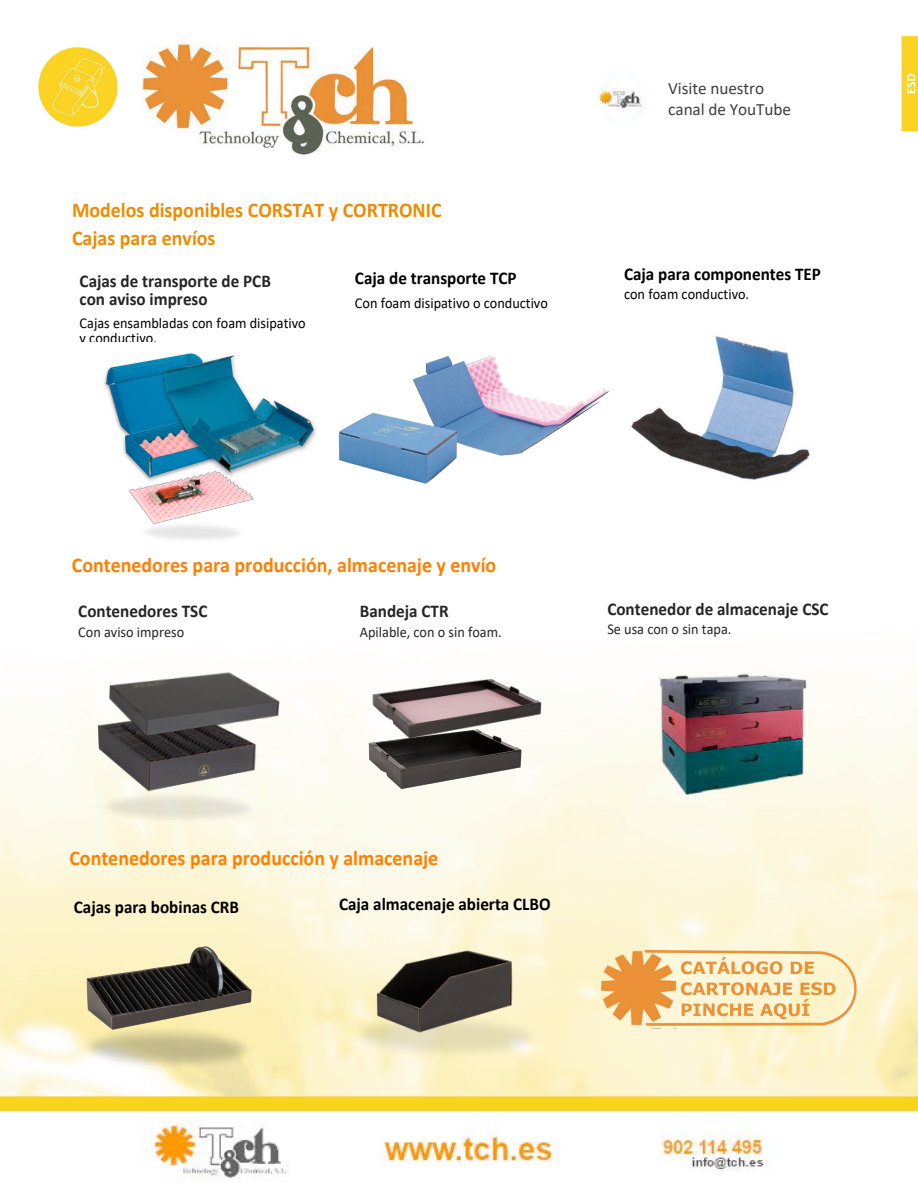
<style>
.page{position:relative;width:918px;height:1188px;background:#fff}
.page>*{position:absolute;margin:0;border:0;box-sizing:border-box;transform-origin:0 0}
.t1{font:700 21px "Calibri";color:#ff8000;scale:.95 1}
.t2{font:700 21px/28px "Calibri";color:#ee8b04;scale:.95 1}
.t3{font:700 18px/18px "Calibri";color:#252525;scale:.95 1}
.t4{font:700 18px "Calibri";color:#000;scale:.95 1}
.t5{font:17.25px/20.7px "Calibri";letter-spacing:-.005em;color:#404040}
.t6{font:15px/15px "Calibri";color:#000;scale:.95 1}
.t7{font:15px "Calibri";color:#252525;scale:.95 1}
.s1{font-style:inherit}
</style>
<div class="page">
<img style="left:141px;top:35px;width:286px;height:122px">
<img style="left:595px;top:72px;width:53px;height:51px">
<img style="left:901px;top:35px;width:17px;height:97px">
<img style="left:37px;top:46px;width:82px;height:81px">
<img style="left:0;top:1061px;width:918px;height:120px">
<img style="left:658px;top:666px;width:149px;height:129px">
<img style="left:593px;top:919px;width:285px;height:132px">
<img style="left:103px;top:351px;width:215px;height:114px">
<img style="left:338px;top:355px;width:271px;height:129px">
<img style="left:627px;top:332px;width:185px;height:150px">
<img style="left:70px;top:662px;width:217px;height:162px">
<img style="left:94px;top:647px;width:202px;height:127px">
<img style="left:347px;top:670px;width:195px;height:146px">
<img style="left:121px;top:437px;width:142px;height:105px">
<img style="left:338px;top:900px;width:214px;height:160px">
<img style="left:82px;top:947px;width:186px;height:123px">
<h1 class="t2" style="left:72px;top:196px;width:391px"><span class="s1">Modelos disponibles CO</span>RSTAT y CORTRONIC<br>Cajas para envíos</h1>
<p class="t3" style="left:80px;top:271px;width:203px">Cajas de transporte de PCB con aviso impreso</p>
<p class="t6" style="left:80px;top:315px;width:239px">Cajas ensambladas con foam disipativo y conductivo.</p>
<p class="t4" style="left:355px;top:265px;width:172px">Caja de transporte TCP</p>
<p class="t6" style="left:355px;top:295px;width:205px">Con foam disipativo o conductivo</p>
<p class="t5" style="left:668px;top:78px;width:124px">Visite nuestro canal de YouTube</p>
<p class="t4" style="left:624px;top:261px;width:209px">Caja para componentes <span class="s1">TEP</span></p>
<p class="t6" style="left:624px;top:286px;width:133px">con foam conductivo.</p>
<h1 class="t1" style="left:72px;top:550px;width:448px">Contenedores para producción, almacenaje y envío</h1>
<p class="t3" style="left:78px;top:602px;width:137px">Contenedores TSC</p>
<p class="t7" style="left:78px;top:621px;width:113px">Con aviso impreso</p>
<p class="t3" style="left:360px;top:602px;width:95px">Bandeja CTR</p>
<p class="t7" style="left:360px;top:621px;width:151px">Apilable, con o sin foam.</p>
<p class="t3" style="left:607px;top:600px;width:234px">Contenedor de almacenaje CSC</p>
<p class="t7" style="left:607px;top:619px;width:132px">Se usa con o sin tapa.</p>
<h1 class="t1" style="left:69px;top:843px;width:390px">Contenedores para producción y almacenaje</h1>
<p class="t4" style="left:74px;top:894px;width:176px">Cajas para bobinas CRB</p>
<p class="t4" style="left:339px;top:892px;width:224px">Caja almacenaje abierta CLBO</p>
</div>
